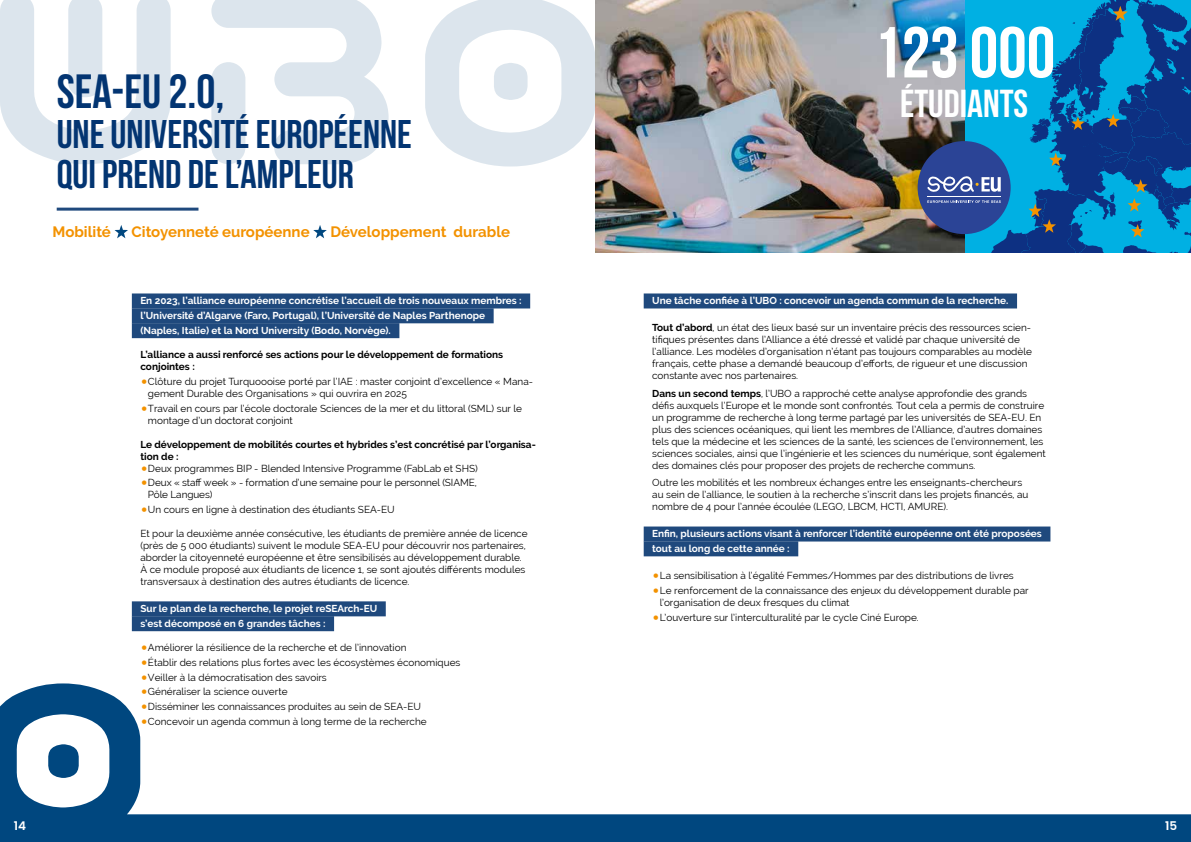
<style>
.page{position:relative;width:1191px;height:842px;background:#fff}
.page>*{position:absolute;margin:0;border:0;box-sizing:border-box;transform-origin:0 0}
.t1{font:72px "Bebas Neue";color:#fff}
.t2{font:48px "Bebas Neue";color:#033572}
.t3{font:40px/40px "Bebas Neue";color:#033572}
.t4{font:39px "Bebas Neue";color:#fff}
.t5{font:700 15px "Raleway";color:#f39200}
.t6{font:600 12px "Poppins";color:#fff}
.t7{font:10px/12px "Raleway";color:#000}
.t8{font:700 10px/14.8px "Raleway";color:#fff}
.t9{font:700 10px/12px "Raleway";color:#000}
.s1{font-weight:700;font-size:21px;color:#f39200}
.s2{font-weight:700}
</style>
<div class="page">
<svg style="left:0;top:0;width:595px;height:167px"></svg>
<svg style="left:0;top:683px;width:1191px;height:159px"></svg>
<div style="left:132px;top:293px;width:398px;height:15px;background:#1f497d"></div>
<div style="left:132px;top:308px;width:361px;height:15px;background:#1f497d"></div>
<div style="left:132px;top:323px;width:267px;height:15px;background:#1f497d"></div>
<div style="left:132px;top:601px;width:254px;height:15px;background:#1f497d"></div>
<div style="left:132px;top:616px;width:202px;height:15px;background:#1f497d"></div>
<div style="left:643px;top:293px;width:374px;height:15px;background:#1f497d"></div>
<div style="left:643px;top:526px;width:407px;height:15px;background:#1f497d"></div>
<div style="left:643px;top:541px;width:155px;height:15px;background:#1f497d"></div>
<hr style="left:57px;top:208px;width:141px;height:3px;background:#1f497d">
<svg style="left:114px;top:225px;width:14px;height:13px"></svg>
<svg style="left:313px;top:225px;width:14px;height:13px"></svg>
<img style="left:595px;top:0;width:332px;height:252px">
<div style="left:917px;top:141px;width:93px;height:93px;background:#2b4496;border-radius:50%"></div>
<svg style="left:927px;top:0;width:264px;height:252px;background:#1777b2"></svg>
<h2 class="t2" style="left:57px;top:65px;width:169px">SEA-EU 2.0,</h2>
<h3 class="t3" style="left:57px;top:113px;width:357px">UNE UNIVERSITÉ EUROPÉENNE<br>QUI PREND DE L’AMPLEUR</h3>
<h3 class="t5" style="left:52px;top:223px;width:60px">Mobilité</h3>
<h3 class="t5" style="left:132px;top:223px;width:180px">Citoyenneté européenne</h3>
<h3 class="t5" style="left:330px;top:223px;width:181px">Développement durable</h3>
<p class="t8" style="left:140px;top:293px;width:383px">En 2023, l’alliance européenne concrétise l’accueil de trois nouveaux membres : l’Université d’Algarve (Faro, Portugal), l’Université de Naples Parthenope (Naples, Italie) et la Nord University (Bodo, Norvège).</p>
<p class="t9" style="left:140px;top:348px;width:364px">L’alliance a aussi renforcé ses actions pour le développement de formations conjointes :</p>
<p class="t7" style="left:148px;top:375px;width:386px;text-indent:-8px"><span class="s1">•</span>Clôture du projet Turquoooise porté par l’IAE : master conjoint d’excellence « Mana&shy;gement Durable des Organisations » qui ouvrira en 2025</p>
<p class="t7" style="left:148px;top:402px;width:375px;text-indent:-8px"><span class="s1">•</span>Travail en cours par l’école doctorale Sciences de la mer et du littoral (SML) sur le montage d’un doctorat conjoint</p>
<p class="t9" style="left:140px;top:438px;width:397px">Le développement de mobilités courtes et hybrides s’est concrétisé par l’organisa&shy;tion de :</p>
<p class="t7" style="left:140px;top:462px;width:339px"><span class="s1">•</span>Deux programmes BIP - Blended Intensive Programme (FabLab et SHS)</p>
<p class="t7" style="left:148px;top:477px;width:330px;text-indent:-7px"><span class="s1">•</span>Deux « staff week » - formation d’une semaine pour le personnel (SIAME,<br>Pôle Langues)</p>
<p class="t7" style="left:140px;top:504px;width:256px"><span class="s1">•</span>Un cours en ligne à destination des étudiants SEA-EU</p>
<p class="t7" style="left:140px;top:528px;width:389px">Et pour la deuxième année consécutive, les étudiants de première année de licence (près de 5 000 étudiants) suivent le module SEA-EU pour découvrir nos partenaires, aborder la citoyenneté européenne et être sensibilisés au développement durable.<br>À ce module proposé aux étudiants de licence 1, se sont ajoutés différents modules transversaux à destination des autres étudiants de licence.</p>
<p class="t8" style="left:140px;top:601px;width:238px">Sur le plan de la recherche, le projet reSEArch-EU s’est décomposé en 6 grandes tâches :</p>
<p class="t7" style="left:140px;top:641px;width:268px"><span class="s1">•</span>Améliorer la résilience de la recherche et de l’innovation</p>
<p class="t7" style="left:140px;top:656px;width:321px"><span class="s1">•</span>Établir des relations plus fortes avec les écosystèmes économiques</p>
<p class="t7" style="left:140px;top:671px;width:188px"><span class="s1">•</span>Veiller à la démocratisation des savoirs</p>
<p class="t7" style="left:140px;top:686px;width:149px"><span class="s1">•</span>Généraliser la science ouverte</p>
<p class="t7" style="left:140px;top:701px;width:282px"><span class="s1">•</span>Disséminer les connaissances produites au sein de SEA-EU</p>
<p class="t7" style="left:140px;top:716px;width:288px"><span class="s1">•</span>Concevoir un agenda commun à long terme de la recherche</p>
<h1 class="t1" style="left:873px;top:13px;width:184px">123 000</h1>
<h3 class="t4" style="left:900px;top:83px;width:130px">ÉTUDIANTS</h3>
<p class="t8" style="left:652px;top:293px;width:358px">Une tâche confiée à l’UBO : concevoir un agenda commun de la recherche.</p>
<p class="t7" style="left:652px;top:321px;width:381px"><span class="s2">Tout d’abord</span>, un état des lieux basé sur un inventaire précis des ressources scien&shy;tifiques présentes dans l’Alliance a été dressé et validé par chaque université de l’alliance. Les modèles d’organisation n’étant pas toujours comparables au modèle français, cette phase a demandé beaucoup d’efforts, de rigueur et une discussion constante avec nos partenaires.</p>
<p class="t7" style="left:652px;top:387px;width:395px"><span class="s2">Dans un second temps</span>, l’UBO a rapproché cette analyse approfondie des grands défis auxquels l’Europe et le monde sont confrontés. Tout cela a permis de construire un programme de recherche à long terme partagé par les universités de SEA-EU. En plus des sciences océaniques, qui lient les membres de l’Alliance, d’autres domaines tels que la médecine et les sciences de la santé, les sciences de l’environnement, les sciences sociales, ainsi que l’ingénierie et les sciences du numérique, sont également des domaines clés pour proposer des projets de recherche communs.</p>
<p class="t7" style="left:652px;top:477px;width:378px">Outre les mobilités et les nombreux échanges entre les enseignants-chercheurs au sein de l’alliance, le soutien à la recherche s’inscrit dans les projets financés, au nombre de 4 pour l’année écoulée (LEGO, LBCM, HCTI, AMURE).</p>
<p class="t8" style="left:652px;top:526px;width:391px">Enfin, plusieurs actions visant à renforcer l’identité européenne ont été proposées tout au long de cette année :</p>
<p class="t7" style="left:652px;top:569px;width:363px"><span class="s1">•</span>La sensibilisation à l’égalité Femmes/Hommes par des distributions de livres</p>
<p class="t7" style="left:660px;top:584px;width:370px;text-indent:-8px"><span class="s1">•</span>Le renforcement de la connaissance des enjeux du développement durable par l’organisation de deux fresques du climat</p>
<p class="t7" style="left:652px;top:611px;width:268px"><span class="s1">•</span>L’ouverture sur l’interculturalité par le cycle Ciné Europe.</p>
<p class="t6" style="left:14px;top:819px;width:14px">14</p>
<p class="t6" style="left:1165px;top:819px;width:14px">15</p>
</div>
